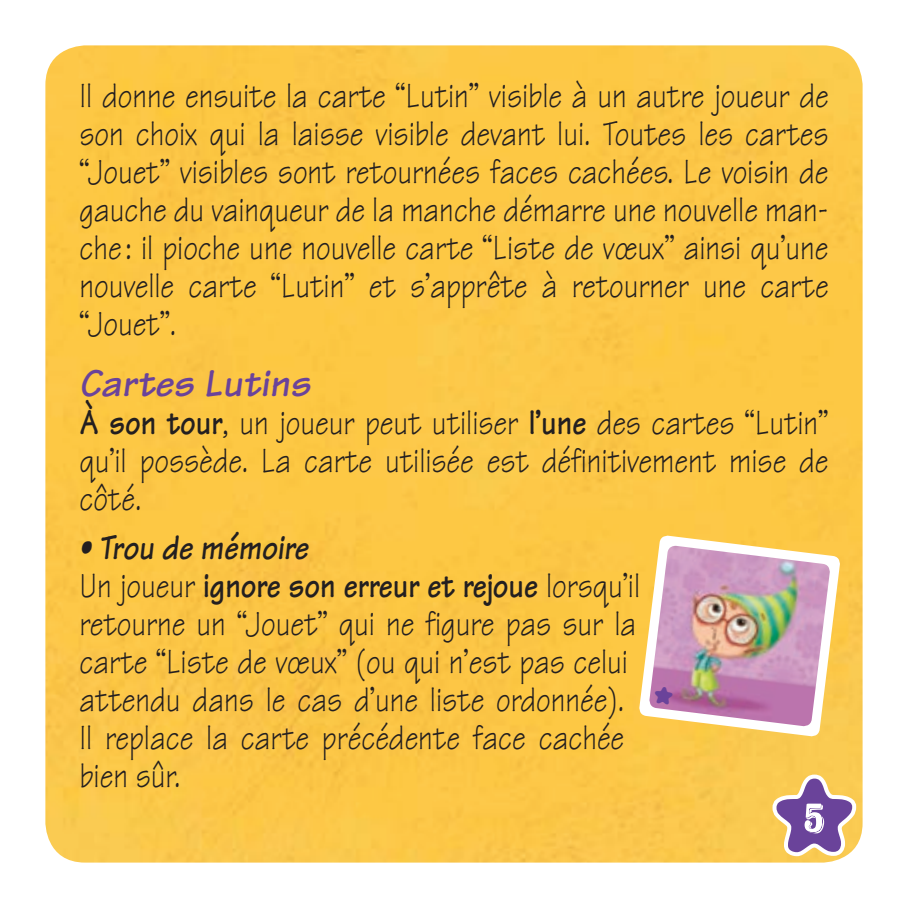
<style>
.page{position:relative;width:908px;height:908px;background:#fff}
.page>*{position:absolute;margin:0;border:0;box-sizing:border-box;transform-origin:0 0}
.t1{font:104px "Distro Bats";color:#6a439a}
.t2{font:italic 700 40px "Tekton";color:#6a439a}
.t3{font:36px/38px "Tekton";color:#231f20;text-align:justify;scale:.85 1}
.s1{font-weight:700}
.s2{font-weight:700;font-style:italic}
</style>
<div class="page">
<div style="left:45px;top:45px;width:817px;height:817px;background:#fcc845"></div>
<svg style="left:765px;top:767px;width:97px;height:95px"></svg>
<svg style="left:638px;top:534px;width:202px;height:202px;fill:#fdc848"></svg>
<img style="left:648px;top:545px;width:182px;height:181px">
<svg style="left:653px;top:685px;width:20px;height:19px"></svg>
<p class="t3" style="left:79px;top:76px;width:882px">Il donne ensuite la carte “Lutin” visible à un autre joueur de son choix qui la laisse visible devant lui. Toutes les cartes “Jouet” visibles sont retournées faces cachées. Le voisin de gauche du vainqueur de la manche démarre une nouvelle man&shy;che : il pioche une nouvelle carte “Liste de vœux” ainsi qu’une nouvelle carte “Lutin” et s’apprête à retourner une carte “Jouet”.</p>
<p class="t2" style="left:79px;top:357px;width:232px">Cartes Lutins</p>
<p class="t3" style="left:79px;top:403px;width:882px"><span class="s1">À son tour</span>, un joueur peut utiliser <span class="s1">l’une</span> des cartes “Lutin” qu’il possède. La carte utilisée est définitivement mise de côté.</p>
<p class="t3" style="left:79px;top:528px;width:661px;text-align:left"><span class="s2">• Trou de mémoire<br></span>Un joueur <span class="s1">ignore son erreur et rejoue</span> lorsqu’il retourne un “Jouet” qui ne figure pas sur la carte “Liste de vœux” (ou qui n’est pas celui attendu dans le cas d’une liste ordonnée).<br>Il replace la carte précédente face cachée bien sûr.</p>
<h1 class="t1" style="left:771px;top:766px;width:87px">W</h1>
</div>
